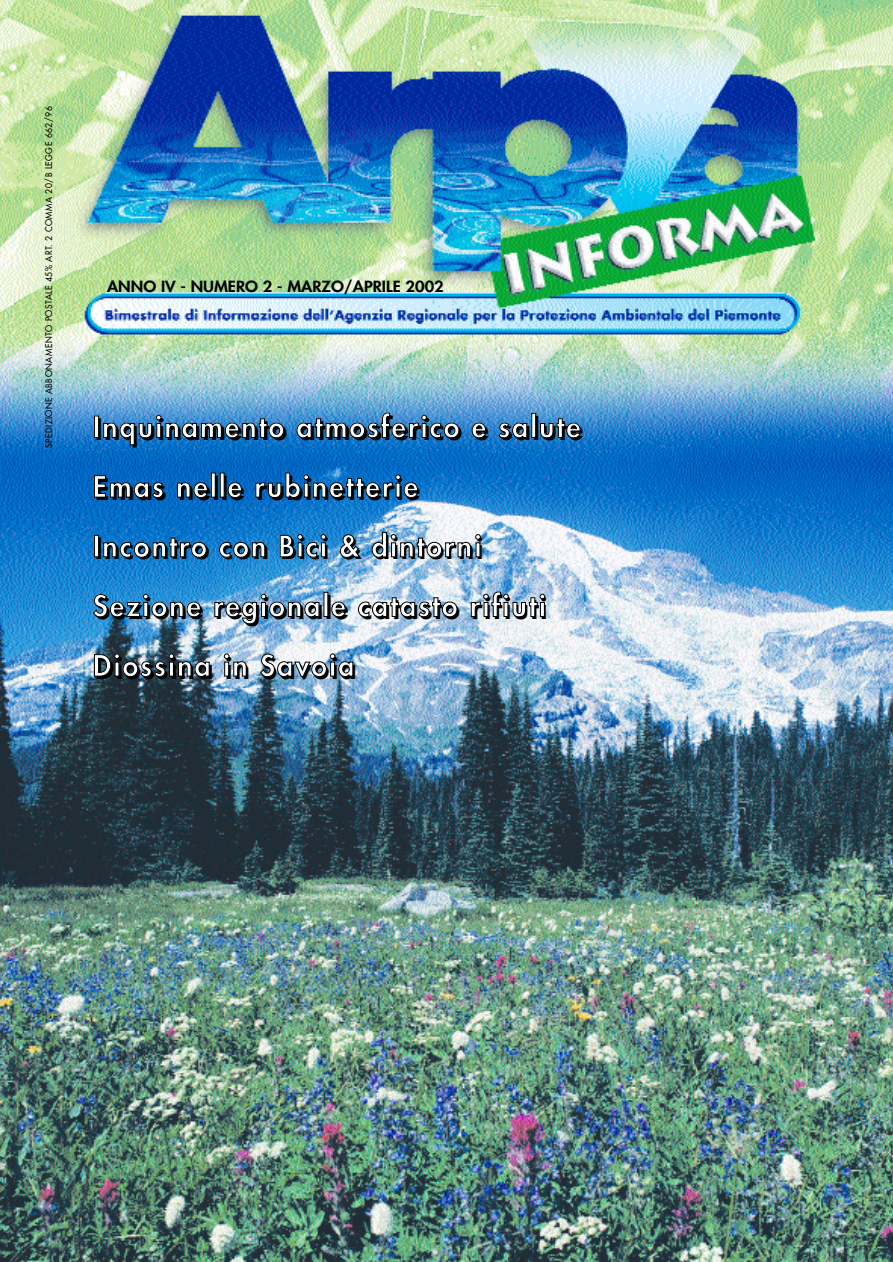
<style>
.page{position:relative;width:893px;height:1262px;background:#fff}
.page>*{position:absolute;margin:0;border:0;box-sizing:border-box;transform-origin:0 0}
.t1{font:800 28.5px/59.7px "Futura";letter-spacing:.07em;color:#fffeff}
.t2{font:800 15px "Futura";color:#010101;scale:1.1 1}
.t3{font:9px "Futura";letter-spacing:.06em;color:#010101;scale:.95 1}
</style>
<div class="page">
<img style="left:0;top:0;width:892px;height:1262px">
<p class="t3" style="left:44px;top:448px;width:361px;rotate:-90deg">SPEDIZIONE ABBONAMENTO POSTALE 45% ART. 2 COMMA 20/B LEGGE 662/96</p>
<p class="t2" style="left:107px;top:280px;width:307px">ANNO IV - NUMERO 2 - MARZO/APRILE 2002</p>
<p class="t1" style="left:93px;top:399px;width:489px">Inquinamento atmosferico e salute<br>Emas nelle rubinetterie<br>Incontro con Bici &amp; dintorni<br>Sezione regionale catasto rifiuti<br>Diossina in Savoia</p>
</div>
